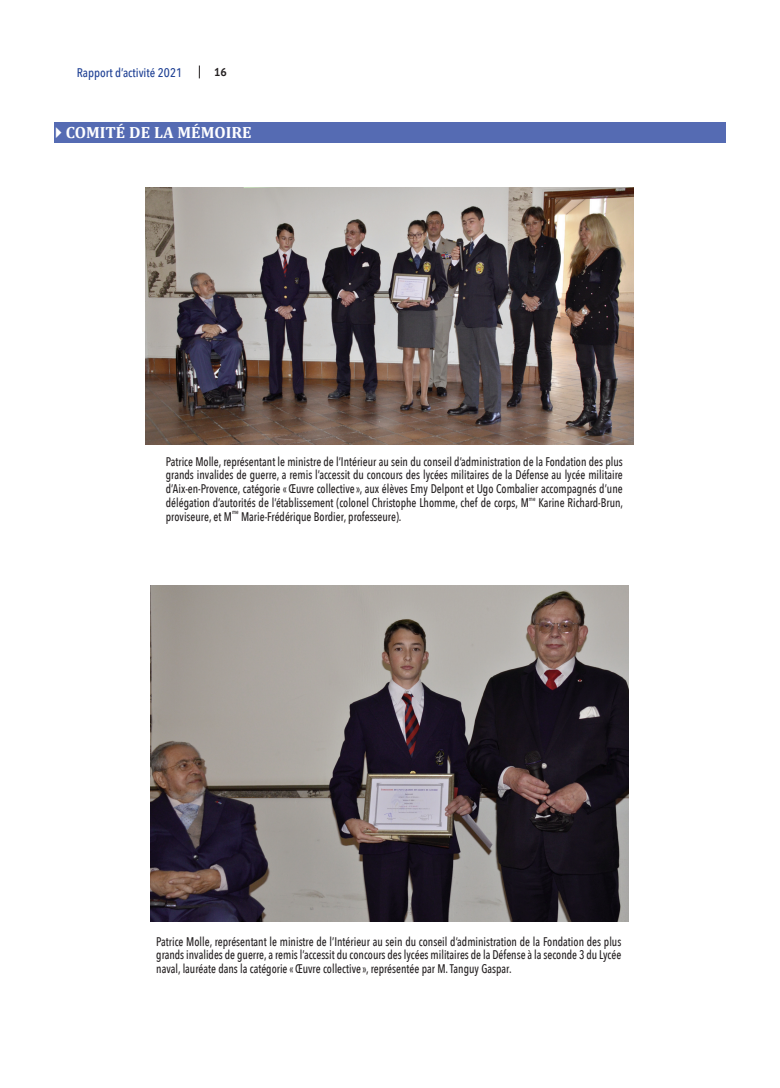
<style>
.page{position:relative;width:780px;height:1088px;background:#fff}
.page>*{position:absolute;margin:0;border:0;box-sizing:border-box;transform-origin:0 0}
.t1{font:700 16.25px "Cambria";color:#fff}
.t2{font:500 12.5px/13.8px "Avenir Next Condensed";color:#231f20;text-align:justify;scale:.9 1}
.t3{font:500 12.5px "Avenir Next Condensed";letter-spacing:-.005em;color:#214295}
.t4{font:700 11.25px "PT Sans";color:#231f20}
.t5{font:500 6.25px "Avenir Next Condensed";color:#231f20;scale:.9 1}
</style>
<div class="page">
<svg style="left:199px;top:66px;width:1px;height:12px"></svg>
<img style="left:145px;top:188px;width:488px;height:256px">
<img style="left:150px;top:585px;width:478px;height:337px">
<div style="left:55px;top:123px;width:670px;height:20px;background:#556bb3"></div>
<p class="t3" style="left:77px;top:64px;width:107px">Rapport d’activité 2021</p>
<p class="t4" style="left:214px;top:66px;width:14px">16</p>
<p class="t1" style="left:66px;top:122px;width:187px">COMITÉ DE LA MÉMOIRE</p>
<p class="t2" style="left:166px;top:455px;width:509px">Patrice Molle, représentant le ministre de l’Intérieur au sein du conseil d’administration de la Fondation des plus grands invalides de guerre, a remis l’accessit du concours des lycées militaires de la Défense au lycée militaire d’Aix-en-Provence, catégorie «Œuvre collective », aux élèves Emy Delpont et Ugo Combalier accompagnés d’une délégation d’autorités de l’établissement (colonel Christophe Lhomme, chef de corps, M</p>
<p class="t5" style="left:529px;top:494px;width:9px">me</p>
<p class="t2" style="left:538px;top:496px;width:96px">Karine Richard-Brun,</p>
<p class="t2" style="left:166px;top:510px;width:75px">proviseure, et M</p>
<p class="t5" style="left:232px;top:508px;width:9px">me</p>
<p class="t2" style="left:241px;top:510px;width:180px">Marie-Frédérique Bordier, professeure).</p>
<p class="t2" style="left:156px;top:935px;width:518px">Patrice Molle, représentant le ministre de l’Intérieur au sein du conseil d’administration de la Fondation des plus grands invalides de guerre, a remis l’accessit du concours des lycées militaires de la Défense à la seconde 3 du Lycée naval, lauréate dans la catégorie «Œuvre collective », représentée par M. Tanguy Gaspar.</p>
</div>
